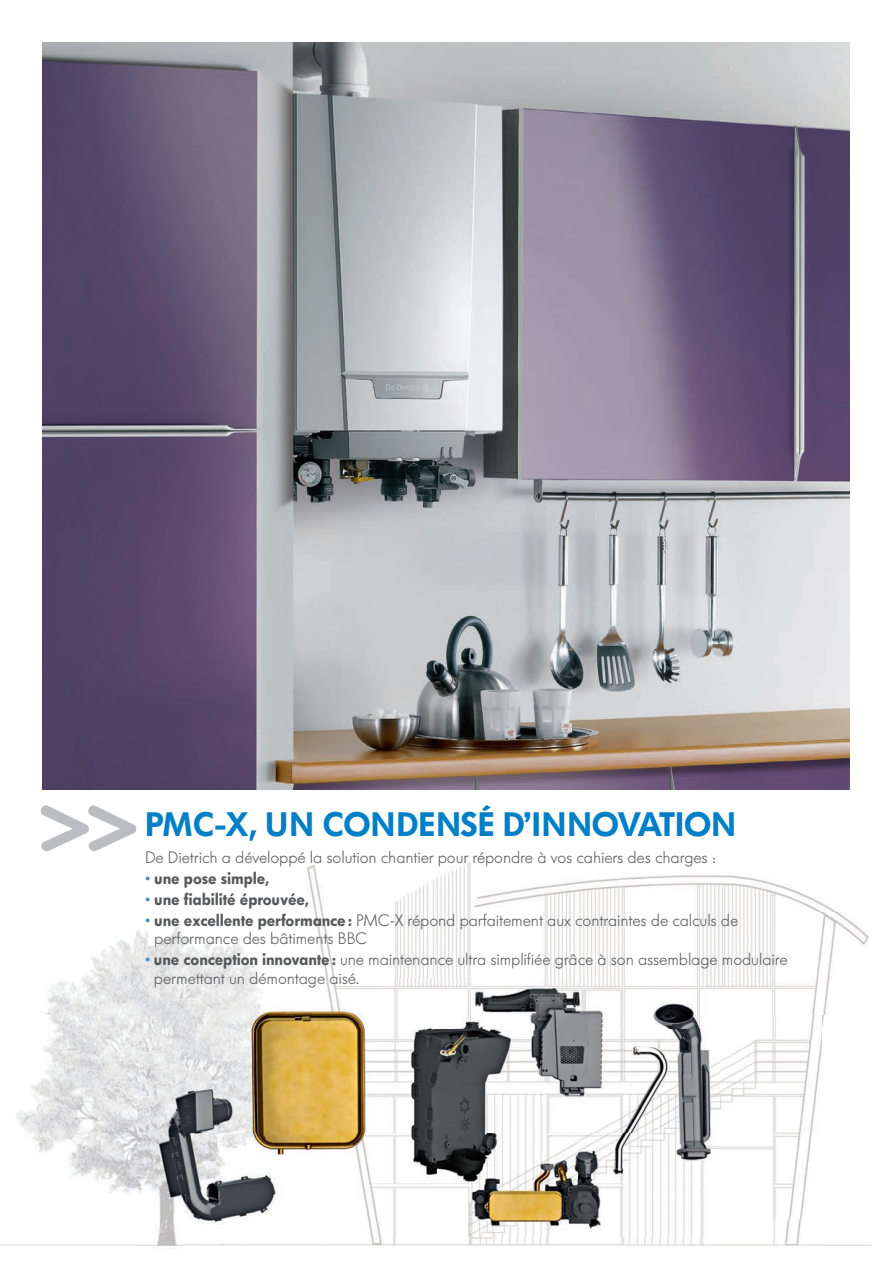
<style>
.page{position:relative;width:893px;height:1263px;background:#fff}
.page>*{position:absolute;margin:0;border:0;box-sizing:border-box;transform-origin:0 0}
.t1{font:600 33.6px "Futura BQ";letter-spacing:-.01em;color:#007fc6}
.t2{font:300 16.5px/18.8px "Futura BQ";letter-spacing:-.01em;color:#57585a}
.t3{font:800 16.5px "Futura BQ";letter-spacing:-.01em;color:#57585a}
.s1{font-weight:300;font-size:15.75px;color:#408bca}
.s2{font-size:15.75px;color:#408bca}
.s3{font-weight:800}
</style>
<div class="page">
<img style="left:40px;top:811px;width:829px;height:153px">
<img style="left:45px;top:964px;width:215px;height:51px">
<img style="left:324px;top:964px;width:251px;height:15px">
<img style="left:577px;top:964px;width:254px;height:51px">
<img style="left:0;top:1015px;width:136px;height:231px">
<img style="left:136px;top:1015px;width:19px;height:154px">
<img style="left:720px;top:1015px;width:102px;height:205px">
<img style="left:822px;top:1015px;width:49px;height:231px">
<img style="left:136px;top:1169px;width:49px;height:80px">
<img style="left:185px;top:1236px;width:441px;height:11px">
<img style="left:626px;top:1220px;width:197px;height:26px">
<img style="left:42px;top:43px;width:807px;height:747px">
<img style="left:155px;top:979px;width:565px;height:257px">
<svg style="left:41px;top:805px;width:95px;height:46px"></svg>
<h1 class="t1" style="left:145px;top:810px;width:592px">PMC-X, UN CONDENSÉ D’INNOVATION</h1>
<p class="t2" style="left:145px;top:849px;width:572px">De Dietrich a développé la solution chantier pour répondre à vos cahiers des charges :</p>
<p class="t3" style="left:145px;top:868px;width:125px"><span class="s1">•</span> une pose simple,</p>
<p class="t3" style="left:145px;top:889px;width:165px"><span class="s1">•</span> une fiabilité éprouvée,</p>
<p class="t2" style="left:154px;top:912px;width:585px;text-indent:-9px"><span class="s2">•</span> <span class="s3">une excellente performance :</span> PMC-X répond parfaitement aux contraintes de calculs de performance des bâtiments BBC</p>
<p class="t2" style="left:154px;top:951px;width:635px;text-indent:-9px"><span class="s2">•</span> <span class="s3">une conception innovante :</span> une maintenance ultra simplifiée grâce à son assemblage modulaire permettant un démontage aisé.</p>
</div>
